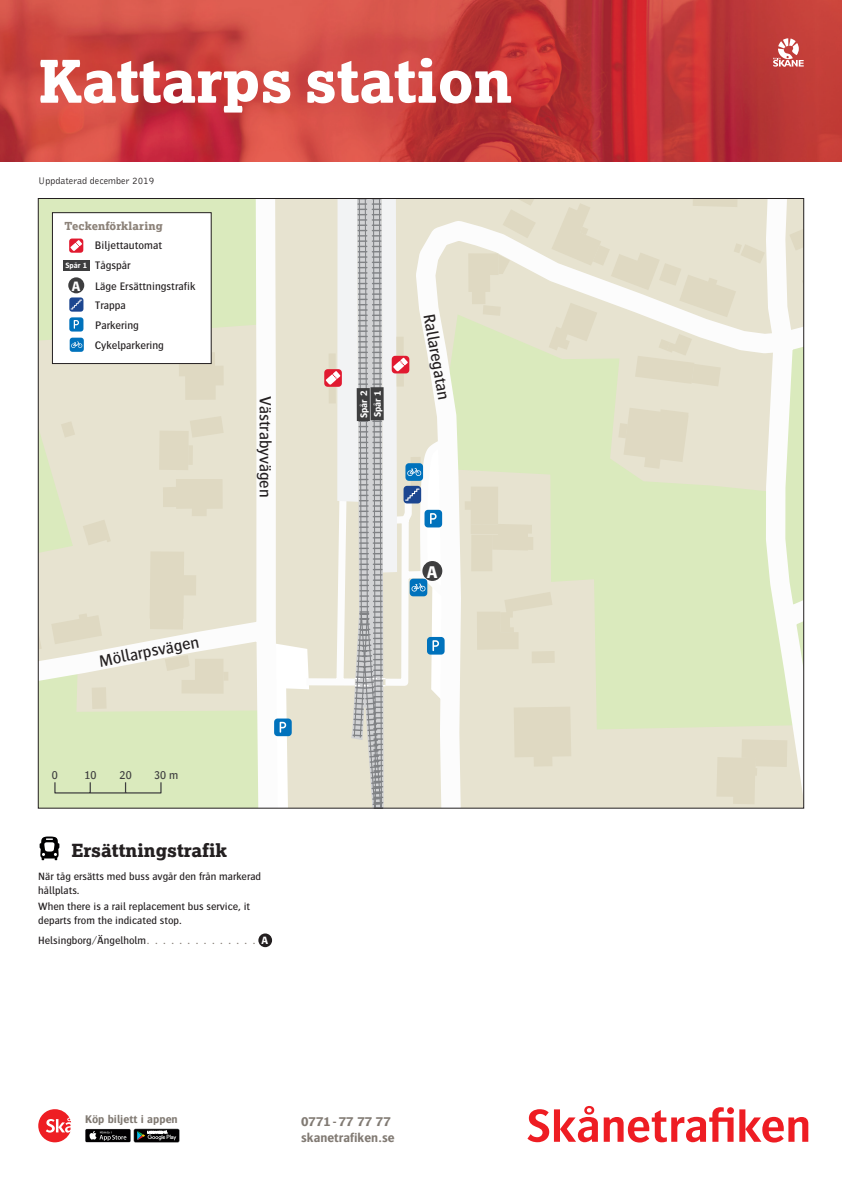
<style>
.page{position:relative;width:842px;height:1191px;background:#fff}
.page>*{position:absolute;margin:0;border:0;box-sizing:border-box;transform-origin:0 0}
.t1{font:800 58.8px "Lexia";color:#fff}
.t2{font:800 18px "Lexia";color:#231f20}
.t3{font:700 17.7px "Bosis";color:#fff}
.t4{font:500 16.9px "Bosis";color:#231f20}
.t5{font:700 14.2px "Bosis";color:#fff}
.t6{font:700 13.2px/16.1px "Bosis Oresund Std";color:#817a73}
.t7{font:500 11.8px "Bosis";color:#3e3e3f}
.t8{font:700 11.6px "Bosis Oresund Std";color:#817a73}
.t9{font:500 11.3px/20.1px "Bosis";color:#231f20}
.t10{font:11px/14px "Bosis Oresund Std";color:#231f20}
.t11{font:800 11px "Lexia";letter-spacing:.01em;color:#8c8279}
.t12{font:10px "Bell Oresund Std";color:#231f20}
.t13{font:700 9.9px/13.8px "Bosis";color:#fff}
.t14{font:700 7.9px "Bosis";color:#fff}
.s1{color:#857d75}
.s2{font-family:"Fotnot";font-weight:900}
.s3{font-weight:700;color:#fff}
</style>
<div class="page">
<img style="left:0;top:0;width:842px;height:161px">
<svg style="left:773px;top:38px;width:31px;height:29px"></svg>
<svg style="left:527px;top:1106px;width:281px;height:36px"></svg>
<svg style="left:38px;top:1109px;width:33px;height:33px"></svg>
<svg style="left:85px;top:1128px;width:46px;height:14px"></svg>
<div style="left:85px;top:1129px;width:45px;height:13px;background:#010001"></div>
<svg style="left:89px;top:1131px;width:37px;height:9px"></svg>
<svg style="left:134px;top:1128px;width:45px;height:14px"></svg>
<svg style="left:40px;top:836px;width:19px;height:24px"></svg>
<svg style="left:40px;top:200px;width:762px;height:606px;background:#e1e3c9"></svg>
<svg style="left:83px;top:519px;width:20px;height:26px"></svg>
<svg style="left:61px;top:421px;width:14px;height:16px"></svg>
<svg style="left:625px;top:200px;width:177px;height:604px;background:#e3e7cc"></svg>
<svg style="left:103px;top:200px;width:522px;height:606px;background:#e4e4cd"></svg>
<svg style="left:324px;top:200px;width:127px;height:606px"></svg>
<div style="left:422px;top:561px;width:20px;height:20px;background:#3e3e3f;border-radius:50%"></div>
<div style="left:370px;top:387px;width:14px;height:33px;background:#3e3e3f"></div>
<div style="left:357px;top:388px;width:13px;height:33px;background:#3e3e3f"></div>
<svg style="left:40px;top:551px;width:269px;height:255px"></svg>
<div style="left:52px;top:213px;width:159px;height:150px;background:#fff"></div>
<svg style="left:70px;top:338px;width:14px;height:14px"></svg>
<svg style="left:69px;top:238px;width:14px;height:15px"></svg>
<svg style="left:69px;top:297px;width:14px;height:34px"></svg>
<div style="left:68px;top:277px;width:16px;height:16px;background:#3e3e3f;border-radius:50%"></div>
<div style="left:63px;top:260px;width:27px;height:10px;background:#3e3e3f"></div>
<h1 class="t1" style="left:38px;top:43px;width:476px">Kattarps station</h1>
<p class="t12" style="left:38px;top:174px;width:118px">Uppdaterad december 2019</p>
<p class="t11" style="left:64px;top:218px;width:100px">Teckenförklaring</p>
<p class="t14" style="left:65px;top:261px;width:23px">Spår 1</p>
<p class="t5" style="left:72px;top:278px;width:10px">A</p>
<p class="t9" style="left:95px;top:235px;width:69px">Biljettautomat</p>
<p class="t9" style="left:95px;top:255px;width:102px">Tågspår<br>Läge Ersättningstrafik</p>
<p class="t9" style="left:95px;top:295px;width:32px">Trappa</p>
<p class="t9" style="left:95px;top:315px;width:45px">Parkering</p>
<p class="t9" style="left:95px;top:335px;width:71px">Cykelparkering</p>
<h3 class="t4" style="left:274px;top:396px;width:103px;rotate:90deg">Västrabyvägen</h3>
<h3 class="t4" style="left:98px;top:652px;width:103px;rotate:-11deg">Möllarpsvägen</h3>
<p class="t7" style="left:52px;top:768px;width:8px">0</p>
<p class="t7" style="left:84px;top:768px;width:14px">10</p>
<p class="t7" style="left:120px;top:768px;width:14px">20</p>
<p class="t7" style="left:154px;top:768px;width:26px">30 m</p>
<h2 class="t2" style="left:71px;top:839px;width:157px">Ersättningstrafik</h2>
<p class="t10" style="left:38px;top:868px;width:224px">När tåg ersätts med buss avgår den från markerad hållplats.</p>
<p class="t10" style="left:38px;top:899px;width:213px">When there is a rail replacement bus service, it departs from the indicated stop.</p>
<p class="t10" style="left:38px;top:933px;width:234px">Helsingborg/Ängelholm <span class="s1">. . . . . . . . . . . . . .</span> <span class="s2">[</span><span class="s3">A</span></p>
<p class="t13" style="left:357px;top:418px;width:30px;rotate:-90deg">Spår 2<br>Spår 1</p>
<h3 class="t4" style="left:438px;top:312px;width:88px;rotate:80deg">Rallaregatan</h3>
<h3 class="t3" style="left:427px;top:562px;width:12px">A</h3>
<p class="t8" style="left:85px;top:1113px;width:94px">Köp biljett i appen</p>
<p class="t6" style="left:301px;top:1114px;width:95px">0771-77 77 77 skanetrafiken.se</p>
</div>
